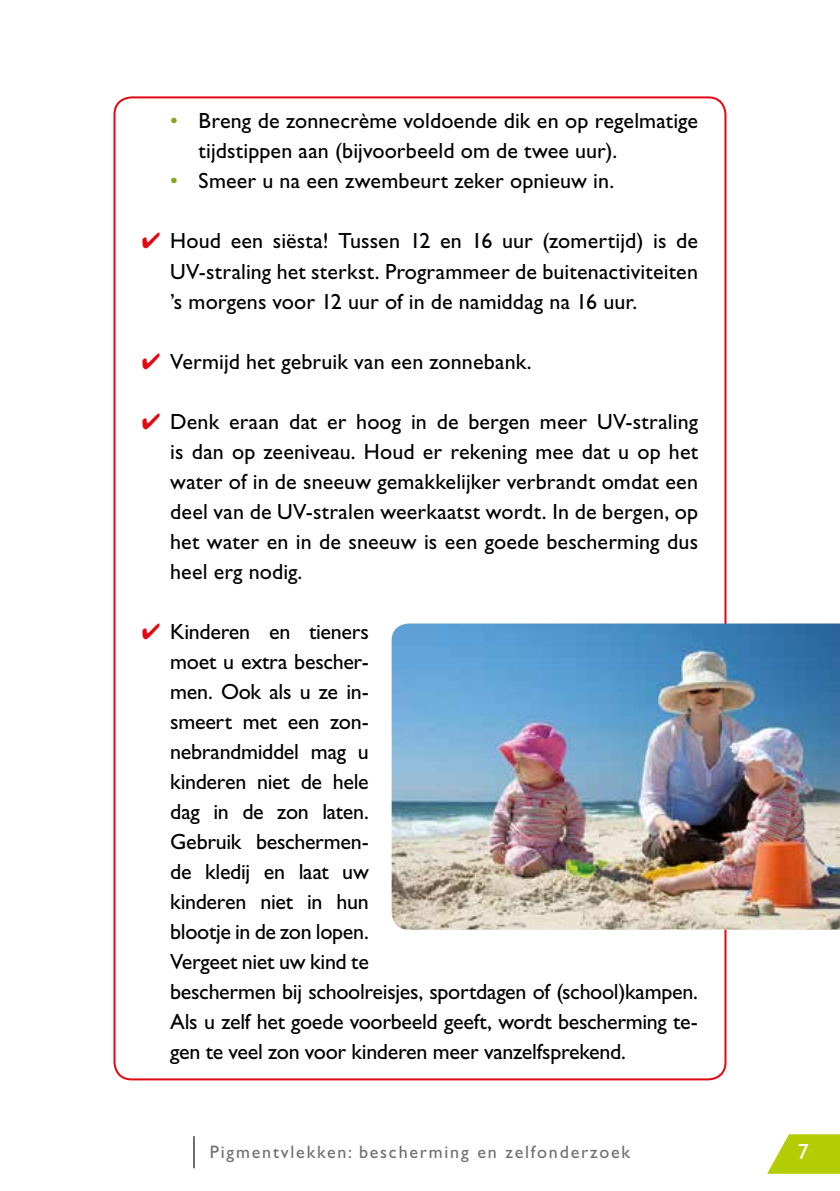
<style>
.page{position:relative;width:840px;height:1191px;background:#fff}
.page>*{position:absolute;margin:0;border:0;box-sizing:border-box;transform-origin:0 0}
.t1{font:22px/30px "Gill Sans Std";letter-spacing:-.01em;color:#000}
.t2{font:22px "Gill Sans Std";color:#fff}
.t3{font:18px "Gill Sans Std";letter-spacing:.1em;color:#706f6f}
.s1{color:#86a315}
.s2{color:#e30613}
</style>
<div class="page">
<hr style="left:193px;top:1136px;width:2px;height:32px;background:#706f6f">
<svg style="left:767px;top:1134px;width:72px;height:39px"></svg>
<img style="left:391px;top:623px;width:448px;height:306px">
<p class="t1" style="left:198px;top:106px;width:500px;text-indent:-28px"><span class="s1">•</span> Breng de zonnecrème voldoende dik en op regelmatige tijdstippen aan (bijvoorbeeld om de twee uur).</p>
<p class="t1" style="left:170px;top:166px;width:445px"><span class="s1">•</span> Smeer u na een zwembeurt zeker opnieuw in.</p>
<p class="t1" style="left:170px;top:226px;width:529px;text-align:justify;text-indent:-28px"><span class="s2">✔</span> Houd een siësta! Tussen 12 en 16 uur (zomertijd) is de UV-straling het sterkst. Programmeer de buitenactiviteiten ’s morgens voor 12 uur of in de namiddag na 16 uur.</p>
<p class="t1" style="left:142px;top:346px;width:391px"><span class="s2">✔</span> Vermijd het gebruik van een zonnebank.</p>
<p class="t1" style="left:170px;top:406px;width:529px;text-align:justify;text-indent:-28px"><span class="s2">✔</span> Denk eraan dat er hoog in de bergen meer UV-straling is dan op zeeniveau. Houd er rekening mee dat u op het water of in de sneeuw gemakkelijker verbrandt omdat een deel van de UV-stralen weerkaatst wordt. In de bergen, op het water en in de sneeuw is een goede bescherming dus heel erg nodig.</p>
<p class="t1" style="left:170px;top:616px;width:529px;text-indent:-28px"><span class="s2">✔</span> Kinderen en tieners<br>moet u extra bescher-<br>men. Ook als u ze in-<br>smeert met een zon-<br>nebrandmiddel mag u<br>kinderen niet de hele<br>dag in de zon laten.<br>Gebruik beschermen-<br>de kledij en laat uw<br>kinderen niet in hun<br>blootje in de zon lopen.<br>Vergeet niet uw kind te<br>beschermen bij schoolreisjes, sportdagen of (school)kampen.<br>Als u zelf het goede voorbeeld geeft, wordt bescherming te&shy;gen te veel zon voor kinderen meer vanzelfsprekend.</p>
<p class="t3" style="left:210px;top:1141px;width:421px">Pigmentvlekken: bescherming en zelfonderzoek</p>
<p class="t2" style="left:797px;top:1138px;width:12px">7</p>
</div>
